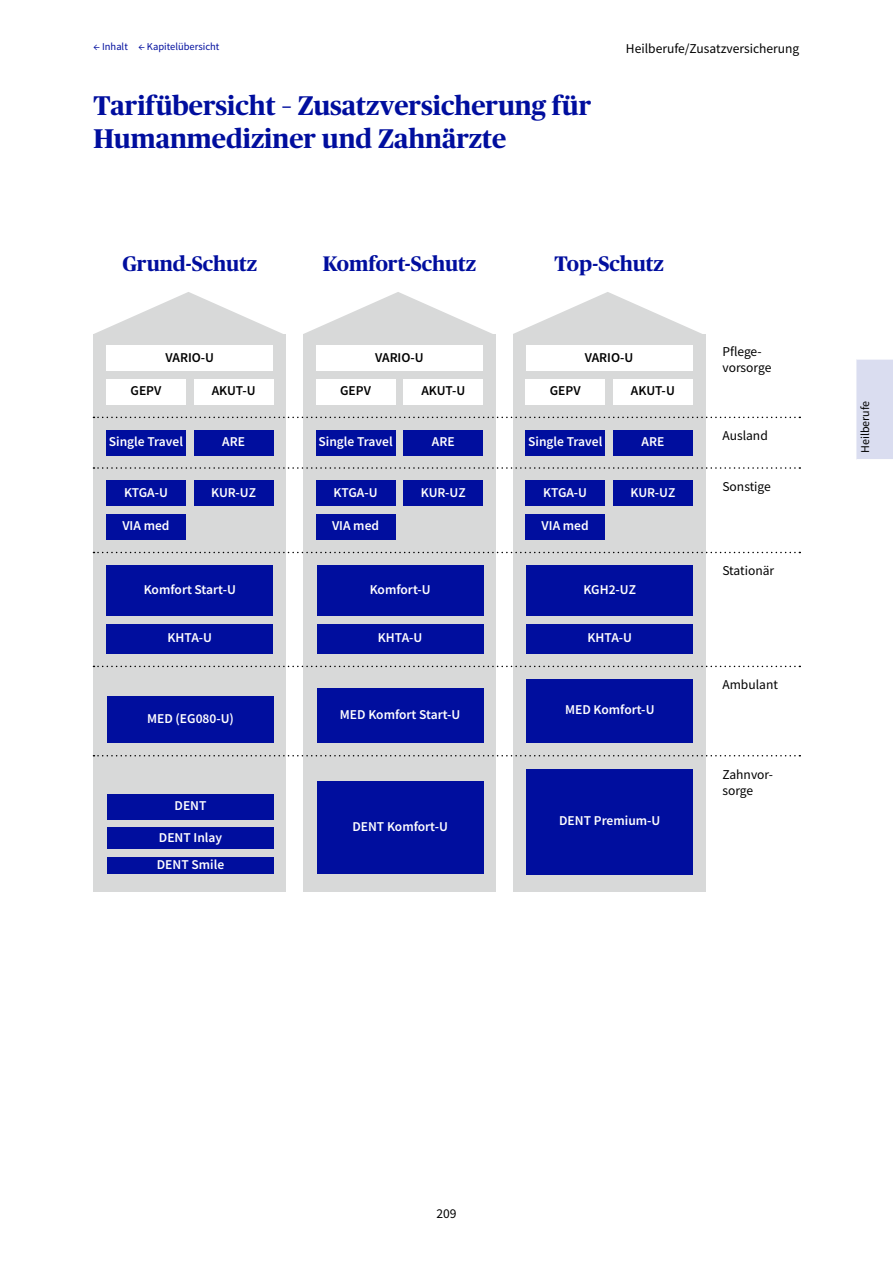
<style>
.page{position:relative;width:893px;height:1263px;background:#fff}
.page>*{position:absolute;margin:0;border:0;box-sizing:border-box;transform-origin:0 0}
.t1{font:700 27px/33px "Publico Headline";color:#000e9e}
.t2{font:700 21px "Publico Headline";color:#000e9e}
.t3{font:600 13.5px "Source Sans Pro";color:#fff}
.t4{font:13.5px/16.5px "Source Sans Pro";color:#000}
.t5{font:600 13.5px "Source Sans Pro";color:#000}
.t6{font:12px "Source Sans Pro";color:#000}
.t7{font:10.5px "Source Sans Pro";color:#000e9e}
</style>
<div class="page">
<div style="left:856px;top:359px;width:37px;height:100px;background:#daddf0"></div>
<div style="left:94px;top:334px;width:192px;height:557px;background:#d8d9d9"></div>
<svg style="left:94px;top:292px;width:189px;height:42px"></svg>
<svg style="left:304px;top:292px;width:188px;height:42px"></svg>
<svg style="left:513px;top:292px;width:189px;height:42px"></svg>
<div style="left:303px;top:334px;width:193px;height:557px;background:#d8d9d9"></div>
<div style="left:513px;top:334px;width:192px;height:557px;background:#d8d9d9"></div>
<svg style="left:93px;top:417px;width:707px;height:1px"></svg>
<svg style="left:93px;top:467px;width:707px;height:2px"></svg>
<svg style="left:93px;top:666px;width:707px;height:1px"></svg>
<svg style="left:93px;top:755px;width:707px;height:1px"></svg>
<svg style="left:93px;top:552px;width:707px;height:1px"></svg>
<div style="left:106px;top:379px;width:80px;height:26px;background:#fff"></div>
<div style="left:316px;top:379px;width:79px;height:26px;background:#fff"></div>
<div style="left:526px;top:379px;width:79px;height:26px;background:#fff"></div>
<div style="left:194px;top:379px;width:79px;height:26px;background:#fff"></div>
<div style="left:404px;top:379px;width:79px;height:26px;background:#fff"></div>
<div style="left:613px;top:379px;width:79px;height:26px;background:#fff"></div>
<div style="left:106px;top:346px;width:167px;height:25px;background:#fff"></div>
<div style="left:316px;top:346px;width:167px;height:25px;background:#fff"></div>
<div style="left:526px;top:346px;width:166px;height:25px;background:#fff"></div>
<div style="left:106px;top:481px;width:80px;height:25px;background:#000e9e"></div>
<div style="left:106px;top:514px;width:80px;height:26px;background:#000e9e"></div>
<div style="left:106px;top:565px;width:167px;height:51px;background:#000e9e"></div>
<div style="left:317px;top:565px;width:167px;height:51px;background:#000e9e"></div>
<div style="left:526px;top:565px;width:167px;height:51px;background:#000e9e"></div>
<div style="left:526px;top:679px;width:167px;height:64px;background:#000e9e"></div>
<div style="left:526px;top:769px;width:167px;height:105px;background:#000e9e"></div>
<div style="left:317px;top:781px;width:167px;height:93px;background:#000e9e"></div>
<div style="left:107px;top:857px;width:167px;height:17px;background:#000e9e"></div>
<div style="left:107px;top:828px;width:167px;height:21px;background:#000e9e"></div>
<div style="left:107px;top:794px;width:167px;height:25px;background:#000e9e"></div>
<div style="left:317px;top:688px;width:167px;height:55px;background:#000e9e"></div>
<div style="left:107px;top:696px;width:167px;height:47px;background:#000e9e"></div>
<div style="left:106px;top:624px;width:167px;height:30px;background:#000e9e"></div>
<div style="left:317px;top:624px;width:167px;height:30px;background:#000e9e"></div>
<div style="left:526px;top:624px;width:167px;height:30px;background:#000e9e"></div>
<div style="left:106px;top:430px;width:80px;height:25px;background:#000e9e"></div>
<div style="left:194px;top:481px;width:79px;height:25px;background:#000e9e"></div>
<div style="left:194px;top:430px;width:79px;height:25px;background:#000e9e"></div>
<div style="left:316px;top:481px;width:79px;height:25px;background:#000e9e"></div>
<div style="left:316px;top:514px;width:79px;height:26px;background:#000e9e"></div>
<div style="left:316px;top:430px;width:79px;height:25px;background:#000e9e"></div>
<div style="left:404px;top:481px;width:79px;height:25px;background:#000e9e"></div>
<div style="left:404px;top:430px;width:79px;height:25px;background:#000e9e"></div>
<div style="left:526px;top:481px;width:79px;height:25px;background:#000e9e"></div>
<div style="left:526px;top:514px;width:79px;height:26px;background:#000e9e"></div>
<div style="left:526px;top:430px;width:79px;height:25px;background:#000e9e"></div>
<div style="left:613px;top:481px;width:79px;height:25px;background:#000e9e"></div>
<div style="left:613px;top:430px;width:79px;height:25px;background:#000e9e"></div>
<p class="t7" style="left:94px;top:40px;width:127px">← Inhalt ← Kapitelübersicht</p>
<h1 class="t1" style="left:94px;top:88px;width:499px">Tarifübersicht – Zusatzversicherung für<br>Humanmediziner und Zahnärzte</h1>
<p class="t4" style="left:626px;top:40px;width:175px">Heilberufe/Zusatzversicherung</p>
<h2 class="t2" style="left:122px;top:248px;width:136px">Grund-Schutz</h2>
<h2 class="t2" style="left:323px;top:248px;width:155px">Komfort-Schutz</h2>
<h2 class="t2" style="left:554px;top:248px;width:111px">Top-Schutz</h2>
<p class="t5" style="left:165px;top:348px;width:50px">VARIO-U</p>
<p class="t5" style="left:375px;top:348px;width:50px">VARIO-U</p>
<p class="t5" style="left:585px;top:348px;width:50px">VARIO-U</p>
<p class="t5" style="left:131px;top:382px;width:32px">GEPV</p>
<p class="t5" style="left:212px;top:382px;width:45px">AKUT-U</p>
<p class="t5" style="left:340px;top:382px;width:32px">GEPV</p>
<p class="t5" style="left:421px;top:382px;width:45px">AKUT-U</p>
<p class="t5" style="left:550px;top:382px;width:32px">GEPV</p>
<p class="t5" style="left:631px;top:382px;width:45px">AKUT-U</p>
<p class="t3" style="left:109px;top:433px;width:76px">Single Travel</p>
<p class="t3" style="left:124px;top:483px;width:45px">KTGA-U</p>
<p class="t3" style="left:122px;top:517px;width:49px">VIA med</p>
<p class="t3" style="left:222px;top:433px;width:24px">ARE</p>
<p class="t3" style="left:211px;top:483px;width:46px">KUR-UZ</p>
<p class="t3" style="left:318px;top:433px;width:76px">Single Travel</p>
<p class="t3" style="left:334px;top:483px;width:45px">KTGA-U</p>
<p class="t3" style="left:332px;top:517px;width:49px">VIA med</p>
<p class="t3" style="left:432px;top:433px;width:24px">ARE</p>
<p class="t3" style="left:421px;top:483px;width:46px">KUR-UZ</p>
<p class="t3" style="left:528px;top:433px;width:76px">Single Travel</p>
<p class="t3" style="left:543px;top:483px;width:45px">KTGA-U</p>
<p class="t3" style="left:542px;top:517px;width:49px">VIA med</p>
<p class="t3" style="left:641px;top:433px;width:24px">ARE</p>
<p class="t3" style="left:630px;top:483px;width:46px">KUR-UZ</p>
<p class="t3" style="left:144px;top:580px;width:94px">Komfort Start-U</p>
<p class="t3" style="left:370px;top:580px;width:62px">Komfort-U</p>
<p class="t3" style="left:583px;top:580px;width:54px">KGH2-UZ</p>
<p class="t3" style="left:168px;top:629px;width:46px">KHTA-U</p>
<p class="t3" style="left:378px;top:629px;width:46px">KHTA-U</p>
<p class="t3" style="left:587px;top:629px;width:46px">KHTA-U</p>
<p class="t3" style="left:147px;top:709px;width:88px">MED (EG080-U)</p>
<p class="t3" style="left:340px;top:705px;width:122px">MED Komfort Start-U</p>
<p class="t3" style="left:175px;top:797px;width:33px">DENT</p>
<p class="t3" style="left:159px;top:828px;width:65px">DENT Inlay</p>
<p class="t3" style="left:157px;top:856px;width:69px">DENT Smile</p>
<p class="t3" style="left:352px;top:818px;width:97px">DENT Komfort-U</p>
<p class="t3" style="left:565px;top:701px;width:91px">MED Komfort-U</p>
<p class="t3" style="left:559px;top:811px;width:103px">DENT Premium-U</p>
<p class="t4" style="left:722px;top:343px;width:51px">Pflege&shy;vorsorge</p>
<p class="t4" style="left:722px;top:427px;width:47px">Ausland</p>
<p class="t4" style="left:722px;top:478px;width:50px">Sonstige</p>
<p class="t4" style="left:722px;top:562px;width:53px">Stationär</p>
<p class="t4" style="left:722px;top:676px;width:57px">Ambulant</p>
<p class="t4" style="left:722px;top:766px;width:52px">Zahnvor&shy;sorge</p>
<p class="t6" style="left:858px;top:453px;width:54px;rotate:-90deg">Heilberufe</p>
<p class="t4" style="left:436px;top:1205px;width:22px">209</p>
</div>
